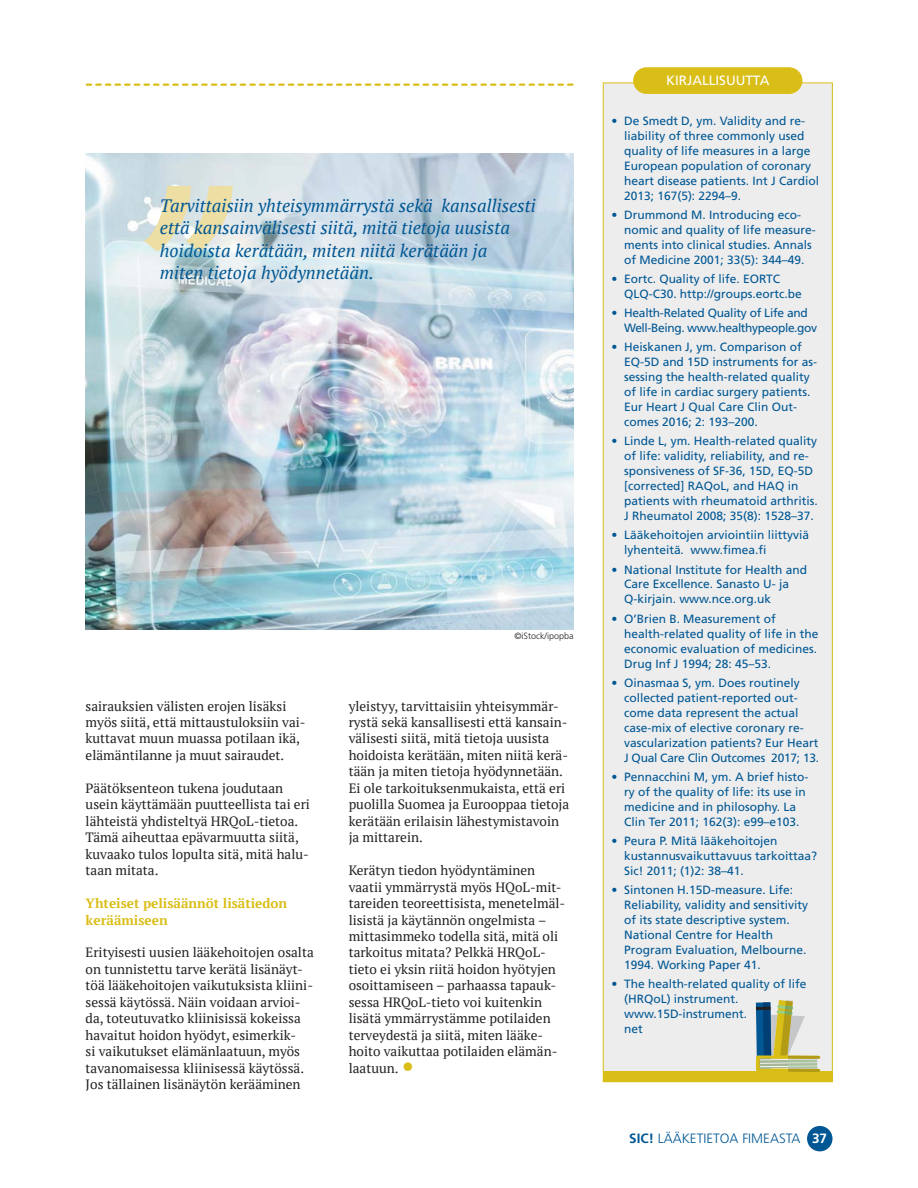
<style>
.page{position:relative;width:918px;height:1188px;background:#fff}
.page>*{position:absolute;margin:0;border:0;box-sizing:border-box;transform-origin:0 0}
.t1{font:30px "PT Serif";color:#dabe18}
.t2{font:italic 18px/22.5px "PT Serif";color:#005793}
.t3{font:13.5px/16.5px "PT Serif";color:#231f20}
.t4{font:700 13.5px/16.5px "PT Serif";color:#dabe18}
.t5{font:300 13.5px "Frutiger LT Std";color:#005793}
.t6{font:13.5px "Frutiger LT Std";color:#fff}
.t7{font:12px/15px "Frutiger LT Std";color:#005793}
.t8{font:12px/15px "Frutiger LT Std";letter-spacing:-.025em;color:#005793}
.t9{font:300 9px "Frutiger";color:#231f20}
.s1{font-weight:700}
.s2{font-weight:700;color:#fff}
</style>
<div class="page">
<div style="left:807px;top:1126px;width:26px;height:25px;background:#005793;border-radius:50%"></div>
<div style="left:603px;top:83px;width:229px;height:999px;background:#ededee"></div>
<div style="left:603px;top:1072px;width:230px;height:10px;background:#dabe18"></div>
<svg style="left:756px;top:1000px;width:64px;height:72px"></svg>
<div style="left:634px;top:68px;width:168px;height:25px;background:#dabe18;border-radius:13px"></div>
<div style="left:633px;top:67px;width:169px;height:27px;border:1px solid #dabe18;border-radius:13px"></div>
<svg style="left:87px;top:84px;width:485px;height:2px"></svg>
<img style="left:86px;top:153px;width:488px;height:476px">
<svg style="left:144px;top:186px;width:89px;height:66px;background:#e4e2c6"></svg>
<h2 class="t2" style="left:160px;top:194px;width:377px">Tarvittaisiin yhteis ymmärrystä sekä kansallisesti että kansainvälisesti siitä, mitä tietoja uusista hoidoista kerätään, miten niitä kerätään ja<br>miten tietoja hyödynnetään.</h2>
<p class="t3" style="left:86px;top:697px;width:221px">sairauksien välisten erojen lisäksi myös siitä, että mittaustuloksiin vai&shy;kuttavat muun muassa potilaan ikä, elämäntilanne ja muut sairaudet.</p>
<p class="t3" style="left:86px;top:780px;width:226px">Päätöksenteon tukena joudutaan usein käyttämään puutteellista tai eri lähteistä yhdisteltyä HRQoL-tietoa.<br>Tämä aiheuttaa epävarmuutta siitä, kuvaako tulos lopulta sitä, mitä halu&shy;taan mitata.</p>
<p class="t4" style="left:86px;top:895px;width:203px">Yhteiset pelisäännöt lisätiedon keräämiseen</p>
<p class="t3" style="left:86px;top:944px;width:230px">Erityisesti uusien lääkehoitojen osalta on tunnistettu tarve kerätä lisänäyt&shy;töä lääkehoitojen vaikutuksista kliini&shy;sessä käytössä. Näin voidaan arvioi&shy;da, toteutuvatko kliinisissä kokeissa havaitut hoidon hyödyt, esimerkik-<br>si vaikutukset elämänlaatuun, myös tavanomaisessa kliinisessä käytössä.<br>Jos tällainen lisänäytön kerääminen</p>
<p class="t9" style="left:514px;top:632px;width:61px">©iStock/ipopba</p>
<p class="t3" style="left:349px;top:697px;width:222px">yleistyy, tarvittaisiin yhteisymmär&shy;rystä sekä kansallisesti että kansain&shy;välisesti siitä, mitä tietoja uusista hoidoista kerätään, miten niitä kerä&shy;tään ja miten tietoja hyödynnetään.<br>Ei ole tarkoituksenmukaista, että eri puolilla Suomea ja Eurooppaa tietoja kerätään erilaisin lähestymistavoin ja mittarein.</p>
<p class="t3" style="left:349px;top:862px;width:218px">Kerätyn tiedon hyödyntäminen vaatii ymmärrystä myös HQoL-mit&shy;tareiden teoreettisista, menetelmäl&shy;lisistä ja käytännön ongelmista – mittasimmeko todella sitä, mitä oli tarkoitus mitata? Pelkkä HRQoL&shy;tieto ei yksin riitä hoidon hyötyjen osoittamiseen – parhaassa tapauk&shy;sessa HRQoL-tieto voi kuitenkin lisätä ymmärrystämme potilaiden terveydestä ja siitä, miten lääke&shy;hoito vaikuttaa potilaiden elämän&shy;laatuun.</p>
<h1 class="t1" style="left:401px;top:1046px;width:15px">•</h1>
<p class="t6" style="left:666px;top:75px;width:105px">KIRJALLISUUTTA</p>
<p class="t7" style="left:624px;top:114px;width:196px;text-indent:-13px">• De Smedt D, ym. Validity and re&shy;liability of three commonly used quality of life measures in a large<br>European population of coronary heart disease patients. Int J Cardiol<br>2013; 167(5): 2294–9.</p>
<p class="t7" style="left:624px;top:208px;width:193px;text-indent:-13px">• Drummond M. Introducing eco&shy;nomic and quality of life measure&shy;ments into clinical studies. Annals of Medicine 2001; 33(5): 344–49.</p>
<p class="t7" style="left:624px;top:272px;width:179px;text-indent:-13px">• Eortc. Quality of life. EORTC<br>QLQ-C30. http://groups.eortc.be</p>
<p class="t8" style="left:624px;top:306px;width:195px;text-indent:-13px">• Health-Related Quality of Life and<br>Well-Being. www.healthypeople.gov</p>
<p class="t7" style="left:624px;top:340px;width:194px;text-indent:-13px">• Heiskanen J, ym. Comparison of<br>EQ-5D and 15D instruments for as&shy;sessing the health-related quality of life in cardiac surgery patients.<br>Eur Heart J Qual Care Clin Out&shy;comes 2016; 2: 193–200.</p>
<p class="t7" style="left:624px;top:434px;width:195px;text-indent:-13px">• Linde L, ym. Health-related quality of life: validity, reliability, and re&shy;sponsiveness of SF-36, 15D, EQ-5D [corrected] RAQoL, and HAQ in patients with rheumatoid arthritis.<br>J Rheumatol 2008; 35(8): 1528–37.</p>
<p class="t7" style="left:624px;top:528px;width:187px;text-indent:-13px">• Lääkehoitojen arviointiin liittyviä lyhenteitä. www.fimea.fi</p>
<p class="t7" style="left:624px;top:562px;width:184px;text-indent:-13px">• National Institute for Health and<br>Care Excellence. Sanasto U- ja<br>Q-kirjain. www.nce.org.uk</p>
<p class="t7" style="left:624px;top:612px;width:196px;text-indent:-13px">• O’Brien B. Measurement of health-related quality of life in the economic evaluation of medicines.<br>Drug Inf J 1994; 28: 45–53.</p>
<p class="t7" style="left:624px;top:676px;width:197px;text-indent:-13px">• Oinasmaa S, ym. Does routinely collected patient-reported out&shy;come data represent the actual case-mix of elective coronary re&shy;vascularization patients? Eur Heart J Qual Care Clin Outcomes 2017; 13.</p>
<p class="t7" style="left:624px;top:770px;width:186px;text-indent:-13px">• Pennacchini M, ym. A brief histo&shy;ry of the quality of life: its use in medicine and in philosophy. La Clin Ter 2011; 162(3): e99–e103.</p>
<p class="t7" style="left:624px;top:834px;width:194px;text-indent:-13px">• Peura P. Mitä lääkehoitojen kustannusvaikuttavuus tarkoittaa?<br>Sic! 2011; (1)2: 38–41.</p>
<p class="t7" style="left:624px;top:883px;width:186px;text-indent:-13px">• Sintonen H.15D-measure. Life:<br>Reliability, validity and sensitivity of its state descriptive system.<br>National Centre for Health<br>Program Evaluation, Melbourne.<br>1994. Working Paper 41.</p>
<p class="t7" style="left:624px;top:977px;width:184px;text-indent:-13px">• The health-related quality of life (HRQoL) instrument. www.15D-instrument.<br>net</p>
<p class="t5" style="left:629px;top:1133px;width:199px"><span class="s1">SIC!</span> LÄÄKETIETOA FIMEASTA <span class="s2">37</span></p>
</div>
